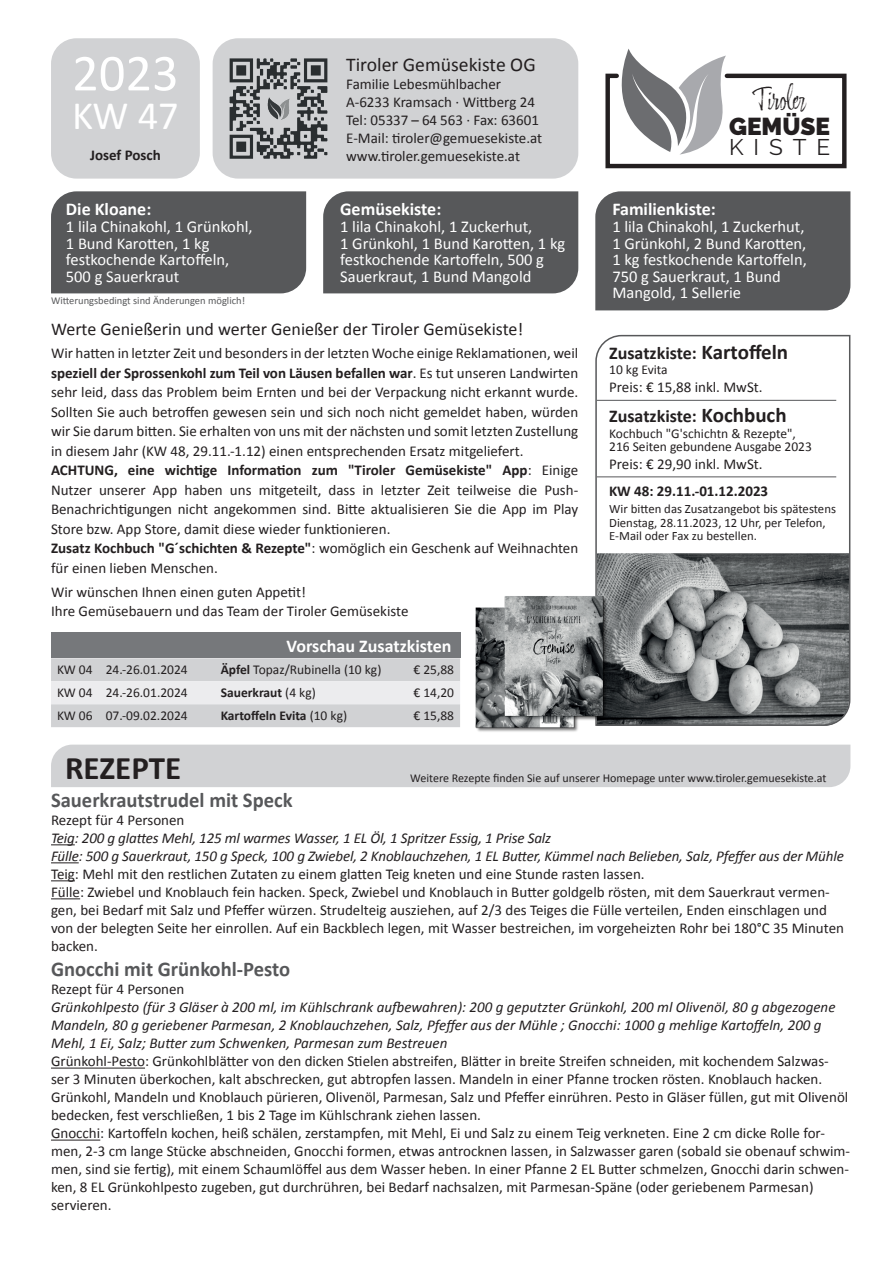
<style>
.page{position:relative;width:893px;height:1263px;background:#fff}
.page>*{position:absolute;margin:0;border:0;box-sizing:border-box;transform-origin:0 0}
.t1{font:52.5px "Calibri";color:#fff}
.t2{font:40.5px "Calibri";color:#fff}
.t3{font:700 33px "Calibri";color:#231f20}
.t4{font:27.3px "Adore You";color:#231f20}
.t5{font:900 24.3px "Raleway";color:#231f20}
.t6{font:22.65px "Raleway";letter-spacing:.44em;color:#231f20}
.t7{font:700 21px "Calibri";color:#57585a}
.t8{font:19.5px "Calibri";color:#231f20}
.t9{font:700 18px "Calibri";color:#fff}
.t10{font:18px "Calibri";color:#231f20}
.t11{font:700 18px "Calibri";color:#231f20}
.t12{font:16.5px/16.5px "Calibri";color:#fff}
.t13{font:15px/18px "Calibri";color:#231f20}
.t14{font:italic 15px/18px "Calibri";color:#231f20}
.t15{font:700 15px "Calibri";color:#231f20}
.t16{font:13.5px/13.5px "Calibri";color:#231f20}
.t17{font:700 13.5px "Calibri";color:#231f20}
.t18{font:12.75px/13.5px "Calibri";color:#231f20}
.t19{font:12px "Calibri";color:#231f20}
.t20{font:10.5px "Calibri";color:#57585a}
.s1{font-weight:700}
.s2{font-weight:400}
.s3{font-size:21px}
</style>
<div class="page">
<svg style="left:605px;top:49px;width:242px;height:120px"></svg>
<div style="left:213px;top:38px;width:365px;height:141px;background:#d1d2d4;border-radius:26px"></div>
<div style="left:51px;top:38px;width:149px;height:141px;background:#d1d2d4;border-radius:26px"></div>
<img style="left:229px;top:58px;width:99px;height:101px">
<div style="left:323px;top:191px;width:255px;height:102px;background:#57585a"></div>
<div style="left:595px;top:191px;width:255px;height:119px;background:#57585a"></div>
<div style="left:51px;top:191px;width:255px;height:102px;background:#57585a"></div>
<div style="left:51px;top:745px;width:799px;height:42px;background:#d1d2d4"></div>
<svg style="left:51px;top:658px;width:409px;height:69px;background:#dadbdd"></svg>
<div style="left:51px;top:632px;width:409px;height:26px;background:#76787b"></div>
<svg style="left:51px;top:844px;width:24px;height:1px"></svg>
<svg style="left:51px;top:862px;width:28px;height:1px"></svg>
<svg style="left:51px;top:880px;width:24px;height:1px"></svg>
<svg style="left:51px;top:898px;width:29px;height:1px"></svg>
<hr style="left:51px;top:1067px;width:94px;height:1px;background:#231f20">
<hr style="left:51px;top:1139px;width:49px;height:1px;background:#231f20">
<svg style="left:595px;top:334px;width:256px;height:392px"></svg>
<hr style="left:597px;top:400px;width:239px;height:1px;background:#57585a">
<hr style="left:597px;top:476px;width:239px;height:1px;background:#57585a">
<img style="left:475px;top:591px;width:137px;height:141px">
<h1 class="t1" style="left:72px;top:40px;width:108px">2023</h1>
<h2 class="t2" style="left:72px;top:90px;width:108px">KW 47</h2>
<p class="t15" style="left:90px;top:146px;width:72px">Josef Posch</p>
<p class="t9" style="left:66px;top:198px;width:87px">Die Kloane:</p>
<p class="t12" style="left:66px;top:218px;width:188px">1 lila Chinakohl, 1 Grünkohl,<br>1 Bund Karotten, 1 kg festkochende Kartoffeln,<br>500 g Sauerkraut</p>
<p class="t20" style="left:51px;top:294px;width:196px">Witterungsbedingt sind Änderungen möglich!</p>
<h3 class="t8" style="left:346px;top:52px;width:191px">Tiroler Gemüsekiste OG</h3>
<p class="t13" style="left:346px;top:75px;width:198px">Familie Lebesmühlbacher<br>A-6233 Kramsach · Wittberg 24<br>Tel: 05337 – 64 563 · Fax: 63601<br>E-Mail: tiroler@gemuesekiste.at www.tiroler.gemuesekiste.at</p>
<p class="t9" style="left:340px;top:198px;width:103px">Gemüsekiste:</p>
<p class="t12" style="left:340px;top:218px;width:227px">1 lila Chinakohl, 1 Zuckerhut,<br>1 Grünkohl, 1 Bund Karotten, 1 kg festkochende Kartoffeln, 500 g<br>Sauerkraut, 1 Bund Mangold</p>
<p class="t10" style="left:51px;top:317px;width:474px">Werte Genießerin und werter Genießer der Tiroler Gemüsekiste!</p>
<p class="t13" style="left:51px;top:344px;width:529px;line-height:19.5px">Wir hatten in letzter Zeit und besonders in der letzten Woche einige Reklamationen, weil <span class="s1">speziell der Sprossenkohl zum Teil von Läusen befallen war</span>. Es tut unseren Landwirten sehr leid, dass das Problem beim Ernten und bei der Verpackung nicht erkannt wurde.<br>Sollten Sie auch betroffen gewesen sein und sich noch nicht gemeldet haben, würden wir Sie darum bitten. Sie erhalten von uns mit der nächsten und somit letzten Zustellung in diesem Jahr (KW 48, 29.11.-1.12) einen entsprechenden Ersatz mitgeliefert.<br><span class="s1">ACHTUNG, eine wichtige Information zum "Tiroler Gemüsekiste" App</span>: Einige Nutzer unserer App haben uns mitgeteilt, dass in letzter Zeit teilweise die Push-Benachrichtigungen nicht angekommen sind. Bitte aktualisieren Sie die App im Play Store bzw. App Store, damit diese wieder funktionieren.<br><span class="s1">Zusatz Kochbuch "G´schichten &amp; Rezepte"</span>: womöglich ein Geschenk auf Weihnachten für einen lieben Menschen.</p>
<p class="t13" style="left:51px;top:582px;width:359px;line-height:19.5px">Wir wünschen Ihnen einen guten Appetit!<br>Ihre Gemüsebauern und das Team der Tiroler Gemüsekiste</p>
<p class="t9" style="left:287px;top:634px;width:166px">Vorschau Zusatzkisten</p>
<p class="t16" style="left:57px;top:663px;width:132px">KW 04 24.-26.01.2024</p>
<p class="t16" style="left:221px;top:663px;width:162px"><span class="s1">Äpfel</span> Topaz/Rubinella (10 kg)</p>
<p class="t16" style="left:413px;top:663px;width:42px">€ 25,88</p>
<p class="t16" style="left:57px;top:686px;width:132px">KW 04 24.-26.01.2024</p>
<p class="t17" style="left:221px;top:684px;width:97px">Sauerkraut <span class="s2">(4 kg)</span></p>
<p class="t16" style="left:413px;top:686px;width:42px">€ 14,20</p>
<p class="t16" style="left:57px;top:709px;width:132px">KW 06 07.-09.02.2024</p>
<p class="t17" style="left:221px;top:707px;width:128px">Kartoffeln Evita <span class="s2">(10 kg)</span></p>
<p class="t16" style="left:413px;top:709px;width:42px">€ 15,88</p>
<h3 class="t4" style="left:753px;top:84px;width:55px">Tiroler</h3>
<h3 class="t5" style="left:729px;top:113px;width:103px">GEMÜSE</h3>
<h3 class="t6" style="left:729px;top:134px;width:103px">KISTE</h3>
<p class="t9" style="left:612px;top:198px;width:105px">Familienkiste:</p>
<p class="t12" style="left:612px;top:218px;width:196px">1 lila Chinakohl, 1 Zuckerhut,<br>1 Grünkohl, 2 Bund Karotten,<br>1 kg festkochende Kartoffeln,<br>750 g Sauerkraut, 1 Bund<br>Mangold, 1 Sellerie</p>
<p class="t11" style="left:609px;top:341px;width:181px">Zusatzkiste: <span class="s3">Kartoffeln</span></p>
<p class="t16" style="left:609px;top:363px;width:60px">10 kg Evita</p>
<p class="t13" style="left:609px;top:378px;width:155px">Preis: € 15,88 inkl. MwSt.</p>
<p class="t11" style="left:609px;top:404px;width:179px">Zusatzkiste: <span class="s3">Kochbuch</span></p>
<p class="t16" style="left:609px;top:426px;width:204px">Kochbuch "G'schichtn &amp; Rezepte",<br>216 Seiten gebundene Ausgabe 2023</p>
<p class="t13" style="left:609px;top:455px;width:155px">Preis: € 29,90 inkl. MwSt.</p>
<p class="t15" style="left:609px;top:481px;width:161px">KW 48: 29.11.-01.12.2023</p>
<p class="t18" style="left:609px;top:502px;width:228px">Wir bitten das Zusatzangebot bis spätestens<br>Dienstag, 28.11.2023, 12 Uhr, per Telefon,<br>E-Mail oder Fax zu bestellen.</p>
<h3 class="t3" style="left:65px;top:747px;width:118px">REZEPTE</h3>
<p class="t19" style="left:410px;top:770px;width:418px">Weitere Rezepte finden Sie auf unserer Homepage unter www.tiroler.gemuesekiste.at</p>
<h3 class="t7" style="left:51px;top:787px;width:243px">Sauerkrautstrudel mit Speck</h3>
<p class="t13" style="left:51px;top:811px;width:135px">Rezept für 4 Personen</p>
<p class="t14" style="left:51px;top:829px;width:794px">Teig: 200 g glattes Mehl, 125 ml warmes Wasser, 1 EL Öl, 1 Spritzer Essig, 1 Prise Salz<br>Fülle: 500 g Sauerkraut, 150 g Speck, 100 g Zwiebel, 2 Knoblauchzehen, 1 EL Butter, Kümmel nach Belieben, Salz, Pfeffer aus der Mühle</p>
<p class="t13" style="left:51px;top:865px;width:794px">Teig: Mehl mit den restlichen Zutaten zu einem glatten Teig kneten und eine Stunde rasten lassen.<br>Fülle: Zwiebel und Knoblauch fein hacken. Speck, Zwiebel und Knoblauch in Butter goldgelb rösten, mit dem Sauerkraut vermen&shy;gen, bei Bedarf mit Salz und Pfeffer würzen. Strudelteig ausziehen, auf 2/3 des Teiges die Fülle verteilen, Enden einschlagen und von der belegten Seite her einrollen. Auf ein Backblech legen, mit Wasser bestreichen, im vorgeheizten Rohr bei 180°C 35 Minuten backen.</p>
<h3 class="t7" style="left:51px;top:956px;width:241px">Gnocchi mit Grünkohl-Pesto</h3>
<p class="t13" style="left:51px;top:980px;width:135px">Rezept für 4 Personen</p>
<p class="t14" style="left:51px;top:998px;width:786px">Grünkohlpesto (für 3 Gläser à 200 ml, im Kühlschrank aufbewahren): 200 g geputzter Grünkohl, 200 ml Olivenöl, 80 g abgezogene<br>Mandeln, 80 g geriebener Parmesan, 2 Knoblauchzehen, Salz, Pfeffer aus der Mühle ; Gnocchi: 1000 g mehlige Kartoffeln, 200 g<br>Mehl, 1 Ei, Salz; Butter zum Schwenken, Parmesan zum Bestreuen</p>
<p class="t13" style="left:51px;top:1052px;width:801px">Grünkohl-Pesto: Grünkohlblätter von den dicken Stielen abstreifen, Blätter in breite Streifen schneiden, mit kochendem Salzwas&shy;ser 3 Minuten überkochen, kalt abschrecken, gut abtropfen lassen. Mandeln in einer Pfanne trocken rösten. Knoblauch hacken.<br>Grünkohl, Mandeln und Knoblauch pürieren, Olivenöl, Parmesan, Salz und Pfeffer einrühren. Pesto in Gläser füllen, gut mit Olivenöl bedecken, fest verschließen, 1 bis 2 Tage im Kühlschrank ziehen lassen.<br>Gnocchi: Kartoffeln kochen, heiß schälen, zerstampfen, mit Mehl, Ei und Salz zu einem Teig verkneten. Eine 2 cm dicke Rolle for&shy;men, 2-3 cm lange Stücke abschneiden, Gnocchi formen, etwas antrocknen lassen, in Salzwasser garen (sobald sie obenauf schwim&shy;men, sind sie fertig), mit einem Schaumlöffel aus dem Wasser heben. In einer Pfanne 2 EL Butter schmelzen, Gnocchi darin schwen&shy;ken, 8 EL Grünkohlpesto zugeben, gut durchrühren, bei Bedarf nachsalzen, mit Parmesan-Späne (oder geriebenem Parmesan) servieren.</p>
</div>
